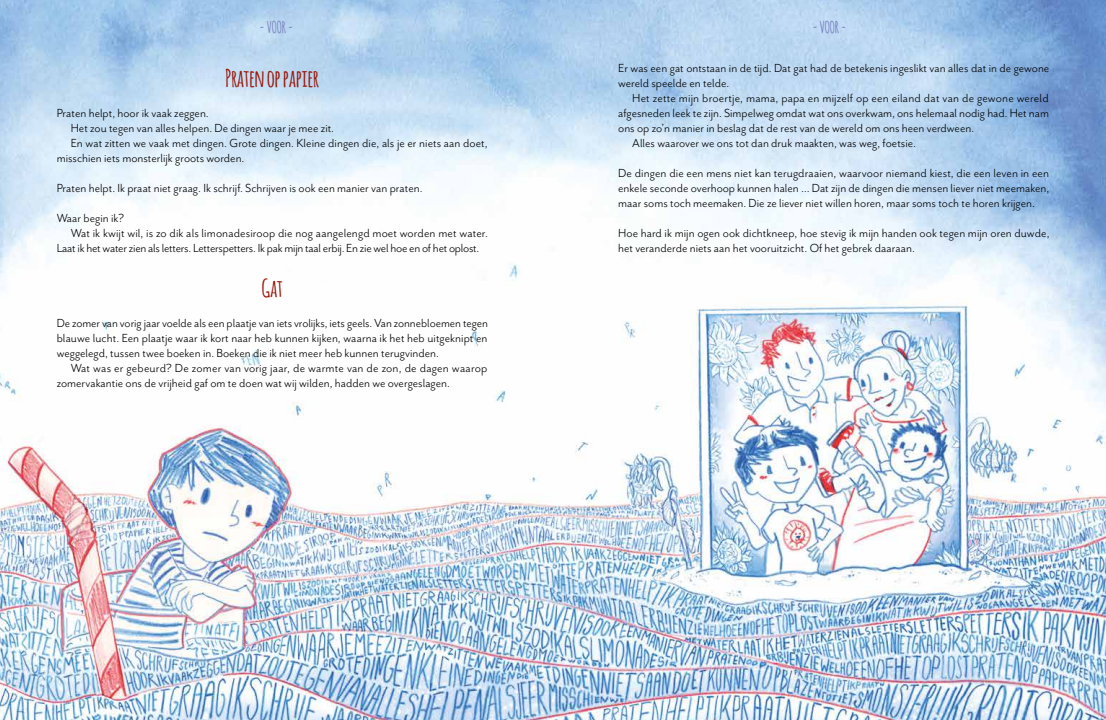
<style>
.page{position:relative;width:1106px;height:720px;background:#fff}
.page>*{position:absolute;margin:0;border:0;box-sizing:border-box;transform-origin:0 0}
.t1{font:700 24px "Amatic";color:#99190c}
.t2{font:700 16px "Amatic";color:#7a86c1}
.t3{font:13.5px/15px "Mr Eaves San OT";color:#000}
.t4{font:13.5px "Mr Eaves San OT";letter-spacing:-.02em;color:#000}
</style>
<div class="page">
<img style="left:0;top:0;width:1106px;height:720px">
<p class="t2" style="left:259px;top:15px;width:36px">- VOOR -</p>
<h1 class="t1" style="left:225px;top:61px;width:95px">Praten op papier</h1>
<p class="t3" style="left:57px;top:105px;width:153px">Praten helpt, hoor ik vaak zeggen.</p>
<p class="t3" style="left:71px;top:120px;width:265px">Het zou tegen van alles helpen. De dingen waar je mee zit.</p>
<p class="t3" style="left:71px;top:135px;width:418px">En wat zitten we vaak met dingen. Grote dingen. Kleine dingen die, als je er niets aan doet,</p>
<p class="t3" style="left:57px;top:150px;width:189px">misschien iets monsterlijk groots worden.</p>
<p class="t3" style="left:57px;top:180px;width:367px">Praten helpt. Ik praat niet graag. Ik schrijf. Schrijven is ook een manier van praten.</p>
<p class="t3" style="left:57px;top:210px;width:69px">Waar begin ik?</p>
<p class="t3" style="left:71px;top:225px;width:419px">Wat ik kwijt wil, is zo dik als limonadesiroop die nog aangelengd moet worden met water.</p>
<p class="t4" style="left:57px;top:240px;width:424px">Laat ik het water zien als letters. Letterspetters. Ik pak mijn taal erbij. En zie wel hoe en of het oplost.</p>
<h1 class="t1" style="left:262px;top:271px;width:23px">Gat</h1>
<p class="t3" style="left:57px;top:315px;width:433px;text-align:justify">De zomer van vorig jaar voelde als een plaatje van iets vrolijks, iets geels. Van zonnebloemen tegen blauwe lucht. Een plaatje waar ik kort naar heb kunnen kijken, waarna ik het heb uitgeknipt en weggelegd, tussen twee boeken in. Boeken die ik niet meer heb kunnen terugvinden.</p>
<p class="t3" style="left:57px;top:360px;width:432px;text-indent:14px">Wat was er gebeurd? De zomer van vorig jaar, de warmte van de zon, de dagen waarop zomervakantie ons de vrijheid gaf om te doen wat wij wilden, hadden we overgeslagen.</p>
<p class="t2" style="left:812px;top:15px;width:36px">- VOOR -</p>
<p class="t3" style="left:618px;top:60px;width:432px">Er was een gat ontstaan in de tijd. Dat gat had de betekenis ingeslikt van alles dat in de gewone wereld speelde en telde.</p>
<p class="t3" style="left:632px;top:90px;width:418px">Het zette mijn broertje, mama, papa en mijzelf op een eiland dat van de gewone wereld</p>
<p class="t3" style="left:618px;top:105px;width:432px">afgesneden leek te zijn. Simpelweg omdat wat ons overkwam, ons helemaal nodig had. Het nam</p>
<p class="t3" style="left:618px;top:120px;width:357px">ons op zo’n manier in beslag dat de rest van de wereld om ons heen verdween.</p>
<p class="t3" style="left:632px;top:135px;width:285px">Alles waarover we ons tot dan druk maakten, was weg, foetsie.</p>
<p class="t3" style="left:618px;top:165px;width:432px;text-align:justify">De dingen die een mens niet kan terugdraaien, waarvoor niemand kiest, die een leven in een enkele seconde overhoop kunnen halen … Dat zijn de dingen die mensen liever niet meemaken, maar soms toch meemaken. Die ze liever niet willen horen, maar soms toch te horen krijgen.</p>
<p class="t3" style="left:618px;top:225px;width:433px">Hoe hard ik mijn ogen ook dichtkneep, hoe stevig ik mijn handen ook tegen mijn oren duwde, het veranderde niets aan het vooruitzicht. Of het gebrek daaraan.</p>
</div>
